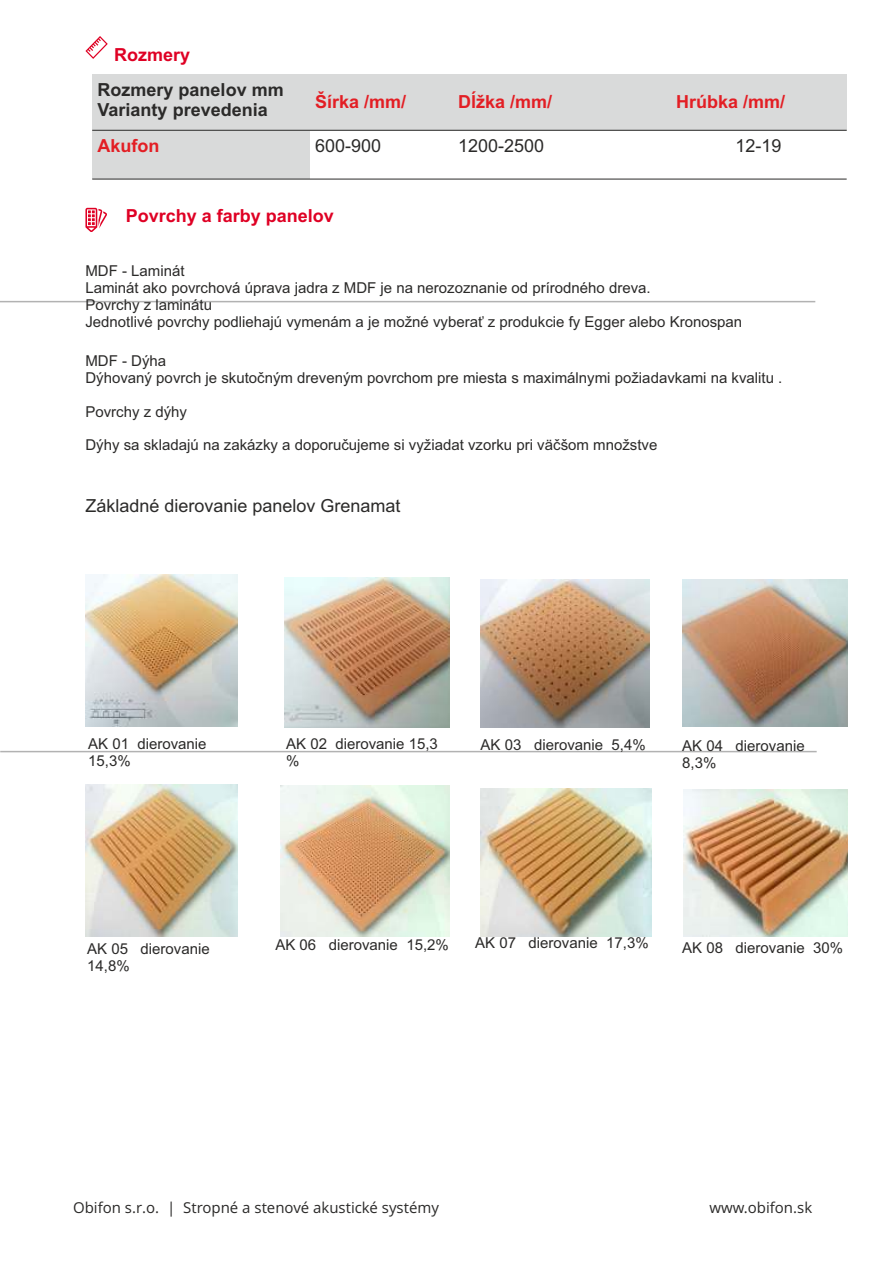
<style>
.page{position:relative;width:893px;height:1263px;background:#fff}
.page>*{position:absolute;margin:0;border:0;box-sizing:border-box;transform-origin:0 0}
.t1{font:18px "Arial";color:#2b2a29}
.t2{font:700 18px/20.1px "Arial";color:#2b2a29}
.t3{font:700 18px "Arial";color:#e31e24}
.t4{font:700 18px "Arial";color:#df0024}
.t5{font:15px/16.8px "Arial";color:#2b2a29}
.t6{font:15px "Open Sans";color:#2b2a29}
.t7{font:10.5px "Open Sans";color:#2b2a29}
</style>
<div class="page">
<svg style="left:85px;top:36px;width:23px;height:23px"></svg>
<hr style="left:0;top:301px;width:815px;height:1px;background:#b2b2b2">
<hr style="left:0;top:751px;width:817px;height:1px;background:#b2b2b2">
<svg style="left:85px;top:208px;width:22px;height:24px"></svg>
<div style="left:92px;top:74px;width:218px;height:56px;background:#d9dada"></div>
<div style="left:310px;top:74px;width:143px;height:56px;background:#d9dada"></div>
<div style="left:453px;top:74px;width:218px;height:56px;background:#d9dada"></div>
<div style="left:671px;top:74px;width:176px;height:56px;background:#d9dada"></div>
<div style="left:92px;top:130px;width:218px;height:49px;background:#d9dada"></div>
<hr style="left:92px;top:179px;width:755px;height:1px;background:#2b2a29">
<hr style="left:92px;top:130px;width:755px;height:1px;background:#2b2a29">
<img style="left:85px;top:574px;width:153px;height:152px">
<img style="left:285px;top:578px;width:164px;height:149px">
<img style="left:481px;top:579px;width:168px;height:149px">
<img style="left:682px;top:579px;width:165px;height:148px">
<img style="left:85px;top:784px;width:153px;height:152px">
<img style="left:281px;top:786px;width:168px;height:150px">
<img style="left:480px;top:788px;width:171px;height:148px">
<img style="left:684px;top:789px;width:163px;height:147px">
<p class="t4" style="left:114px;top:48px;width:78px">Rozmery</p>
<p class="t2" style="left:98px;top:81px;width:188px">Rozmery panelov mm<br>Varianty prevedenia</p>
<p class="t3" style="left:315px;top:95px;width:93px">Šírka /mm/</p>
<p class="t3" style="left:458px;top:95px;width:96px">Dĺžka /mm/</p>
<p class="t3" style="left:676px;top:95px;width:111px">Hrúbka /mm/</p>
<p class="t3" style="left:98px;top:139px;width:63px">Akufon</p>
<p class="t1" style="left:315px;top:139px;width:68px">600-900</p>
<p class="t1" style="left:458px;top:139px;width:88px">1200-2500</p>
<p class="t1" style="left:736px;top:139px;width:48px">12-19</p>
<p class="t4" style="left:126px;top:209px;width:210px">Povrchy a farby panelov</p>
<p class="t5" style="left:85px;top:264px;width:567px">MDF - Laminát<br>Laminát ako povrchová úprava jadra z MDF je na nerozoznanie od prírodného dreva.</p>
<p class="t7" style="left:541px;top:277px;width:4px">.</p>
<p class="t5" style="left:85px;top:298px;width:658px">Povrchy z laminátu<br>Jednotlivé povrchy podliehajú vymenám a je možné vyberať z produkcie fy Egger alebo Kronospan</p>
<p class="t5" style="left:85px;top:354px;width:82px">MDF - Dýha</p>
<p class="t5" style="left:85px;top:371px;width:698px">Dýhovaný povrch je skutočným dreveným povrchom pre miesta s maximálnymi požiadavkami na kvalitu .</p>
<p class="t5" style="left:85px;top:404px;width:103px">Povrchy z dýhy</p>
<p class="t5" style="left:85px;top:438px;width:573px">Dýhy sa skladajú na zakázky a doporučujeme si vyžiadat vzorku pri väčšom množstve</p>
<p class="t1" style="left:85px;top:499px;width:317px">Základné dierovanie panelov Grenamat</p>
<p class="t5" style="left:88px;top:737px;width:120px">AK 01 dierovanie<br>15,3%</p>
<p class="t5" style="left:286px;top:737px;width:153px">AK 02 dierovanie 15,3 %</p>
<p class="t5" style="left:481px;top:738px;width:167px">AK 03 dierovanie 5,4%</p>
<p class="t5" style="left:682px;top:739px;width:124px">AK 04 dierovanie<br>8,3%</p>
<p class="t5" style="left:87px;top:942px;width:124px">AK 05 dierovanie<br>14,8%</p>
<p class="t5" style="left:275px;top:937px;width:175px">AK 06 dierovanie 15,2%</p>
<p class="t5" style="left:475px;top:936px;width:175px">AK 07 dierovanie 17,3%</p>
<p class="t5" style="left:682px;top:940px;width:162px">AK 08 dierovanie 30%</p>
<p class="t6" style="left:73px;top:1201px;width:367px">Obifon s.r.o. | Stropné a stenové akustické systémy</p>
<p class="t6" style="left:709px;top:1201px;width:104px">www.obifon.sk</p>
</div>
